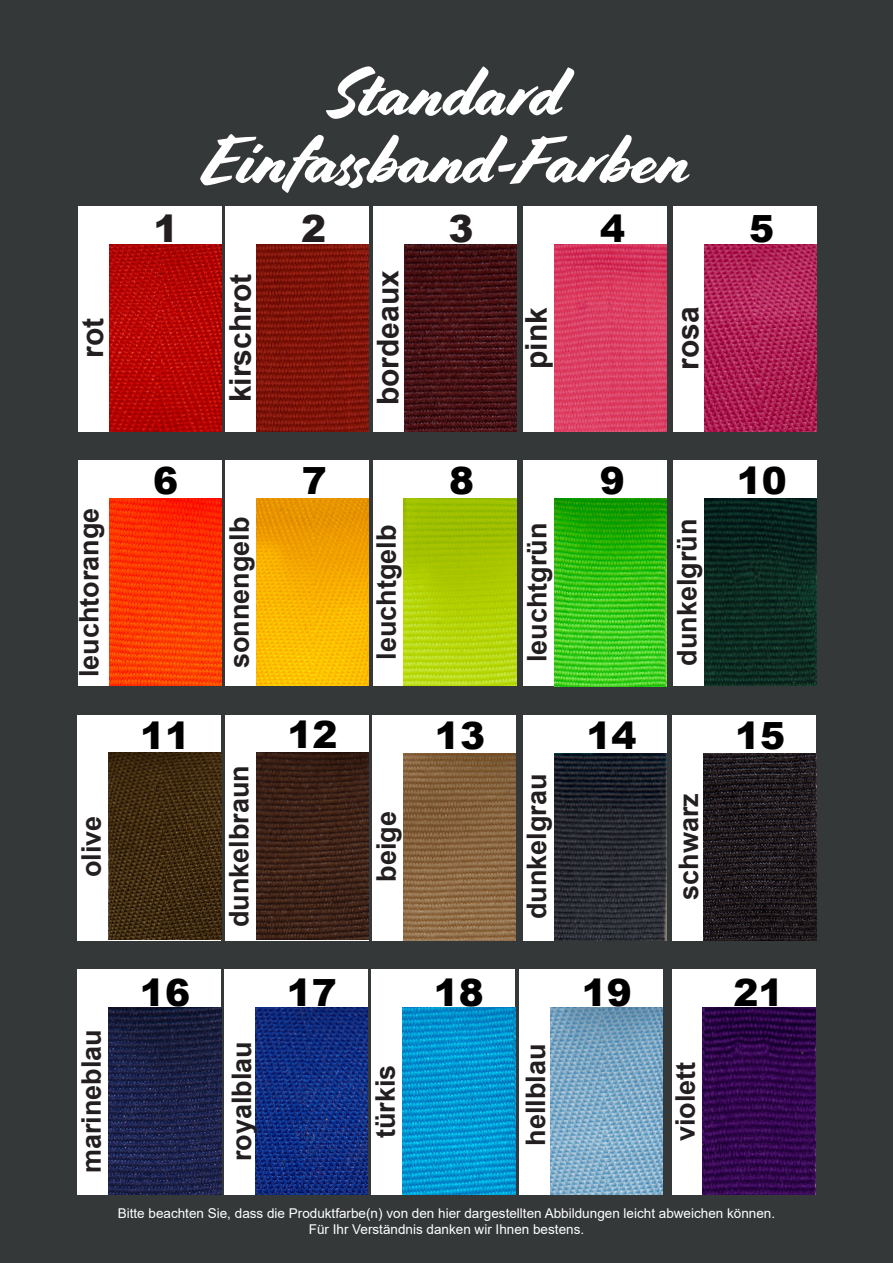
<style>
.page{position:relative;width:893px;height:1263px;background:#353839}
.page>*{position:absolute;margin:0;border:0;box-sizing:border-box;transform-origin:0 0}
.t1{font:67.5px "Cortado";color:#fff}
.t2{font:900 37.5px "Arial";color:#000001}
.t3{font:900 37.5px "Arial";color:#231f20}
.t4{font:700 30px "Arial";color:#231f20}
.t5{font:700 27px "Arial";color:#231f20}
.t6{font:13.5px "Arial";color:#fff}
</style>
<div class="page">
<div style="left:226px;top:207px;width:143px;height:225px;background:#fff"></div>
<div style="left:78px;top:206px;width:143px;height:225px;background:#fff"></div>
<div style="left:78px;top:461px;width:143px;height:225px;background:#fff"></div>
<div style="left:78px;top:715px;width:143px;height:225px;background:#fff"></div>
<div style="left:78px;top:970px;width:143px;height:225px;background:#fff"></div>
<div style="left:224px;top:970px;width:144px;height:225px;background:#fff"></div>
<div style="left:372px;top:970px;width:143px;height:225px;background:#fff"></div>
<div style="left:519px;top:969px;width:144px;height:226px;background:#fff"></div>
<div style="left:672px;top:969px;width:143px;height:226px;background:#fff"></div>
<div style="left:225px;top:715px;width:144px;height:225px;background:#fff"></div>
<div style="left:373px;top:715px;width:143px;height:225px;background:#fff"></div>
<div style="left:523px;top:715px;width:143px;height:225px;background:#fff"></div>
<div style="left:673px;top:715px;width:143px;height:225px;background:#fff"></div>
<div style="left:226px;top:461px;width:143px;height:225px;background:#fff"></div>
<div style="left:373px;top:461px;width:143px;height:225px;background:#fff"></div>
<div style="left:523px;top:461px;width:144px;height:225px;background:#fff"></div>
<div style="left:673px;top:460px;width:144px;height:226px;background:#fff"></div>
<div style="left:373px;top:207px;width:143px;height:225px;background:#fff"></div>
<div style="left:523px;top:206px;width:143px;height:226px;background:#fff"></div>
<div style="left:673px;top:206px;width:144px;height:226px;background:#fff"></div>
<img style="left:704px;top:753px;width:112px;height:187px">
<img style="left:257px;top:245px;width:112px;height:187px">
<img style="left:554px;top:753px;width:112px;height:187px">
<img style="left:109px;top:245px;width:112px;height:187px">
<img style="left:256px;top:753px;width:113px;height:187px">
<img style="left:109px;top:499px;width:112px;height:187px">
<img style="left:109px;top:753px;width:112px;height:187px">
<img style="left:554px;top:244px;width:112px;height:188px">
<img style="left:404px;top:753px;width:112px;height:187px">
<img style="left:704px;top:244px;width:113px;height:188px">
<img style="left:257px;top:499px;width:112px;height:187px">
<img style="left:703px;top:1007px;width:112px;height:188px">
<img style="left:404px;top:499px;width:112px;height:187px">
<img style="left:109px;top:1008px;width:112px;height:187px">
<img style="left:554px;top:499px;width:113px;height:187px">
<img style="left:256px;top:1008px;width:112px;height:187px">
<img style="left:704px;top:498px;width:113px;height:188px">
<img style="left:403px;top:1008px;width:112px;height:187px">
<img style="left:404px;top:245px;width:112px;height:187px">
<img style="left:551px;top:1007px;width:112px;height:188px">
<p class="t4" style="left:71px;top:358px;width:41px;rotate:-90deg">rot</p>
<p class="t5" style="left:70px;top:677px;width:171px;rotate:-90deg">leuchtorange</p>
<p class="t3" style="left:154px;top:201px;width:27px">1</p>
<p class="t1" style="left:329px;top:54px;width:236px">Standard</p>
<p class="t1" style="left:202px;top:121px;width:491px">Einfassband-Farben</p>
<p class="t3" style="left:301px;top:201px;width:27px">2</p>
<p class="t4" style="left:219px;top:402px;width:130px;rotate:-90deg">kirschrot</p>
<p class="t4" style="left:367px;top:405px;width:137px;rotate:-90deg">bordeaux</p>
<p class="t3" style="left:448px;top:201px;width:27px">3</p>
<p class="t2" style="left:600px;top:201px;width:27px">4</p>
<p class="t4" style="left:515px;top:369px;width:63px;rotate:-90deg">pink</p>
<p class="t4" style="left:667px;top:370px;width:65px;rotate:-90deg">rosa</p>
<p class="t2" style="left:153px;top:453px;width:27px">6</p>
<p class="t2" style="left:140px;top:708px;width:52px">11</p>
<p class="t2" style="left:302px;top:454px;width:27px">7</p>
<p class="t2" style="left:449px;top:454px;width:27px">8</p>
<p class="t2" style="left:600px;top:454px;width:27px">9</p>
<p class="t5" style="left:220px;top:668px;width:153px;rotate:-90deg">sonnengelb</p>
<p class="t5" style="left:367px;top:660px;width:137px;rotate:-90deg">leuchtgelb</p>
<p class="t5" style="left:518px;top:662px;width:141px;rotate:-90deg">leuchtgrün</p>
<p class="t5" style="left:668px;top:665px;width:149px;rotate:-90deg">dunkelgrün</p>
<p class="t2" style="left:288px;top:708px;width:52px">12</p>
<p class="t2" style="left:435px;top:708px;width:52px">13</p>
<p class="t2" style="left:587px;top:708px;width:52px">14</p>
<p class="t5" style="left:220px;top:927px;width:164px;rotate:-90deg">dunkelbraun</p>
<p class="t5" style="left:518px;top:919px;width:147px;rotate:-90deg">dunkelgrau</p>
<p class="t5" style="left:72px;top:877px;width:63px;rotate:-90deg">olive</p>
<p class="t5" style="left:367px;top:882px;width:72px;rotate:-90deg">beige</p>
<p class="t2" style="left:140px;top:965px;width:52px">16</p>
<p class="t5" style="left:72px;top:1173px;width:146px;rotate:-90deg">marineblau</p>
<p class="t5" style="left:223px;top:1161px;width:122px;rotate:-90deg">royalblau</p>
<p class="t2" style="left:287px;top:966px;width:52px">17</p>
<p class="t5" style="left:366px;top:1138px;width:75px;rotate:-90deg">türkis</p>
<p class="t2" style="left:434px;top:966px;width:52px">18</p>
<p class="t5" style="left:517px;top:1145px;width:104px;rotate:-90deg">hellblau</p>
<p class="t2" style="left:582px;top:965px;width:52px">19</p>
<p class="t5" style="left:670px;top:900px;width:108px;rotate:-90deg">schwarz</p>
<p class="t5" style="left:666px;top:1141px;width:81px;rotate:-90deg">violett</p>
<p class="t2" style="left:749px;top:201px;width:27px">5</p>
<p class="t2" style="left:737px;top:453px;width:52px">10</p>
<p class="t2" style="left:735px;top:708px;width:52px">15</p>
<p class="t2" style="left:734px;top:965px;width:52px">21</p>
<p class="t6" style="left:118px;top:1203px;width:659px">Bitte beachten Sie, dass die Produktfarbe(n) von den hier dargestellten Abbildungen leicht abweichen können.</p>
<p class="t6" style="left:309px;top:1220px;width:277px">Für Ihr Verständnis danken wir Ihnen bestens.</p>
</div>
